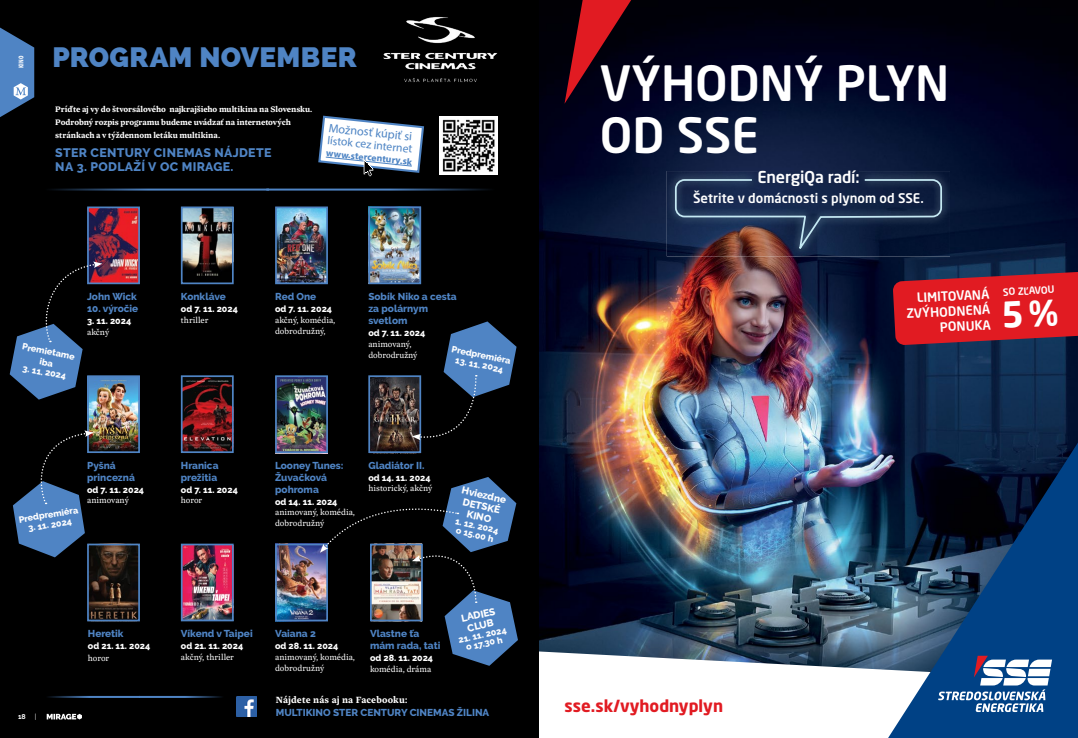
<style>
.page{position:relative;width:1078px;height:738px;background:#fff}
.page>*{position:absolute;margin:0;border:0;box-sizing:border-box;transform-origin:0 0}
.t1{font:500 48px/52.5px "Neo Sans W1 G";color:#fff}
.t2{font:800 28px "Raleway";letter-spacing:.01em;color:#4f84c4}
.t3{font:700 16.5px "Neo Sans W1 G";color:#e11b22}
.t4{font:500 16.2px "Neo Sans W1 G";letter-spacing:-.01em;color:#fff}
.t5{font:500 13.1px "Neo Sans W1 G";color:#fff}
.t6{font:500 12.7px/15.3px "Neo Sans W1 G";color:#fff;text-align:right}
.t7{font:800 12.3px/14.1px "Raleway";letter-spacing:.025em;color:#4f84c4}
.t8{font:12.2px "Myriad Pro";color:#4d84c4}
.t9{font:11.6px "Myriad Pro";color:#4d84c4}
.t10{font:800 10px/12px "Raleway";color:#4f84c4}
.t11{font:800 10px/11px "Raleway";color:#fff;text-align:center}
.t12{font:700 10px "Inka B Text";letter-spacing:.01em;color:#fff}
.t13{font:500 9.9px "Neo Sans W1 G";color:#fff}
.t14{font:700 9.8px "Myriad Pro";color:#4d84c4}
.t15{font:800 9px/9px "Raleway";color:#fff;text-align:center}
.t16{font:9px/10.8px "Inka B Text";color:#fff}
.t17{font:700 8.8px/13.2px "Inka B Text";letter-spacing:-.015em;color:#fff}
.t18{font:700 condensed 7px "Myriad Pro";color:#fff}
.t19{font:700 7px "Raleway";color:#fff}
.t20{font:7px "Raleway";color:#fff}
</style>
<div class="page">
<div style="left:0;top:0;width:539px;height:737px;background:#000"></div>
<svg style="left:47px;top:713px;width:35px;height:6px"></svg>
<svg style="left:0;top:28px;width:34px;height:89px"></svg>
<svg style="left:318px;top:115px;width:107px;height:61px"></svg>
<img style="left:90px;top:378px;width:47px;height:71px">
<div style="left:87px;top:375px;width:53px;height:77px;border:2px solid #4f84c4"></div>
<img style="left:90px;top:209px;width:47px;height:72px">
<div style="left:87px;top:206px;width:53px;height:78px;border:2px solid #4f84c4"></div>
<img style="left:278px;top:546px;width:42px;height:72px">
<div style="left:275px;top:543px;width:53px;height:78px;border:2px solid #4f84c4"></div>
<img style="left:184px;top:546px;width:47px;height:72px">
<div style="left:181px;top:543px;width:53px;height:78px;border:2px solid #4f84c4"></div>
<img style="left:184px;top:378px;width:47px;height:71px">
<div style="left:181px;top:375px;width:53px;height:77px;border:2px solid #4f84c4"></div>
<img style="left:184px;top:209px;width:47px;height:67px">
<div style="left:181px;top:206px;width:53px;height:78px;border:2px solid #4f84c4"></div>
<img style="left:278px;top:378px;width:47px;height:71px">
<div style="left:275px;top:375px;width:53px;height:77px;border:2px solid #4f84c4"></div>
<img style="left:278px;top:209px;width:47px;height:72px">
<div style="left:275px;top:206px;width:53px;height:78px;border:2px solid #4f84c4"></div>
<img style="left:371px;top:378px;width:47px;height:71px">
<div style="left:368px;top:375px;width:53px;height:77px;border:2px solid #4f84c4"></div>
<img style="left:371px;top:209px;width:47px;height:72px">
<div style="left:368px;top:206px;width:53px;height:78px;border:2px solid #4f84c4"></div>
<img style="left:90px;top:546px;width:47px;height:72px">
<div style="left:87px;top:543px;width:53px;height:78px;border:2px solid #4f84c4"></div>
<img style="left:236px;top:696px;width:20px;height:19px">
<hr style="left:266px;top:188px;width:230px;height:2px;background:#4f84c4">
<hr style="left:139px;top:695px;width:85px;height:2px;background:#4f84c4">
<hr style="left:43px;top:188px;width:226px;height:2px;background:#4f84c4">
<hr style="left:45px;top:695px;width:95px;height:2px;background:#4f84c4">
<svg style="left:320px;top:477px;width:198px;height:188px"></svg>
<svg style="left:412px;top:321px;width:104px;height:119px"></svg>
<svg style="left:10px;top:261px;width:92px;height:138px"></svg>
<svg style="left:13px;top:430px;width:81px;height:127px"></svg>
<img style="left:383px;top:17px;width:115px;height:65px">
<img style="left:440px;top:117px;width:57px;height:57px">
<img style="left:539px;top:0;width:538px;height:651px">
<svg style="left:539px;top:651px;width:348px;height:19px"></svg>
<svg style="left:564px;top:0;width:67px;height:104px;background:#510916"></svg>
<img style="left:666px;top:171px;width:283px;height:85px">
<img style="left:758px;top:171px;width:100px;height:7px">
<svg style="left:674px;top:178px;width:268px;height:77px;background:#25324f"></svg>
<svg style="left:887px;top:442px;width:190px;height:295px;background:#163c65"></svg>
<svg style="left:937px;top:655px;width:114px;height:56px"></svg>
<svg style="left:892px;top:269px;width:185px;height:76px;background:#bc1e2a"></svg>
<p class="t18" style="left:17px;top:68px;width:14px;rotate:-90deg">KINO</p>
<h2 class="t2" style="left:52px;top:41px;width:306px">PROGRAM NOVEMBER</h2>
<p class="t17" style="left:55px;top:102px;width:258px">Príďte aj vy do štvorsálového najkrajšieho multikina na Slovensku.<br>Podrobný rozpis programu budeme uvádzať na internetových stránkach a v týždennom letáku multikina.</p>
<h3 class="t7" style="left:55px;top:145px;width:217px">STER CENTURY CINEMAS NÁJDETE<br>NA 3. PODLAŽÍ V OC MIRAGE.</h3>
<h3 class="t8" style="left:329px;top:120px;width:85px;rotate:6deg">Možnosť kúpiť si</h3>
<p class="t9" style="left:328px;top:133px;width:87px;rotate:6deg">lístok cez internet</p>
<p class="t14" style="left:327px;top:146px;width:88px;rotate:6deg">www.stercentury.sk</p>
<p class="t15" style="left:23px;top:341px;width:55px;line-height:11px;rotate:11deg">Premietame iba</p>
<p class="t15" style="left:24px;top:363px;width:46px;rotate:11deg">3. 11. 2024</p>
<p class="t10" style="left:87px;top:291px;width:51px">John Wick</p>
<p class="t10" style="left:87px;top:303px;width:53px">10. výročie</p>
<p class="t15" style="left:87px;top:316px;width:46px">3. 11. 2024</p>
<p class="t16" style="left:87px;top:327px;width:24px">akčný</p>
<p class="t10" style="left:181px;top:291px;width:46px">Konkláve</p>
<p class="t15" style="left:181px;top:304px;width:59px">od 7. 11. 2024</p>
<p class="t16" style="left:181px;top:315px;width:29px">thriller</p>
<p class="t10" style="left:275px;top:291px;width:43px">Red One</p>
<p class="t15" style="left:275px;top:304px;width:59px">od 7. 11. 2024</p>
<p class="t16" style="left:275px;top:315px;width:62px">akčný, komédia, dobrodružný,</p>
<p class="t10" style="left:368px;top:291px;width:90px">Sobík Niko a cesta za polárnym svetlom</p>
<p class="t15" style="left:368px;top:328px;width:59px">od 7. 11. 2024</p>
<p class="t16" style="left:368px;top:339px;width:51px">animovaný, dobrodružný</p>
<p class="t15" style="left:452px;top:344px;width:61px;rotate:11deg">Predpremiéra</p>
<p class="t15" style="left:456px;top:355px;width:50px;rotate:11deg">13. 11. 2024</p>
<p class="t15" style="left:18px;top:514px;width:61px;rotate:-9deg">Predpremiéra</p>
<p class="t15" style="left:28px;top:523px;width:46px;rotate:-9deg">3. 11. 2024</p>
<p class="t10" style="left:87px;top:459px;width:49px">Pyšná princezná</p>
<p class="t15" style="left:87px;top:484px;width:59px">od 7. 11. 2024</p>
<p class="t16" style="left:87px;top:495px;width:43px">animovaný</p>
<p class="t19" style="left:18px;top:711px;width:9px">18</p>
<p class="t20" style="left:35px;top:711px;width:3px">|</p>
<p class="t10" style="left:88px;top:627px;width:37px">Heretik</p>
<p class="t15" style="left:88px;top:640px;width:64px">od 21. 11. 2024</p>
<p class="t16" style="left:88px;top:652px;width:23px">horor</p>
<p class="t10" style="left:181px;top:459px;width:39px">Hranica prežitia</p>
<p class="t15" style="left:181px;top:484px;width:59px">od 7. 11. 2024</p>
<p class="t16" style="left:181px;top:495px;width:23px">horor</p>
<p class="t10" style="left:275px;top:459px;width:70px">Looney Tunes:<br>Žuvačková pohroma</p>
<p class="t15" style="left:275px;top:496px;width:64px">od 14. 11. 2024</p>
<p class="t16" style="left:275px;top:507px;width:81px">animovaný, komédia, dobrodružný</p>
<p class="t10" style="left:368px;top:459px;width:58px">Gladiátor II.</p>
<p class="t15" style="left:368px;top:472px;width:64px">od 14. 11. 2024</p>
<p class="t16" style="left:368px;top:483px;width:65px">historický, akčný</p>
<p class="t11" style="left:463px;top:484px;width:47px;rotate:13deg">Hviezdne<br>DETSKÉ<br>KINO</p>
<p class="t15" style="left:456px;top:516px;width:46px;rotate:13deg">1. 12. 2024 o 15.00 h</p>
<p class="t10" style="left:181px;top:627px;width:73px">Víkend v Taipei</p>
<p class="t15" style="left:181px;top:640px;width:64px">od 21. 11. 2024</p>
<p class="t16" style="left:181px;top:651px;width:55px">akčný, thriller</p>
<p class="t10" style="left:275px;top:627px;width:42px">Vaiana 2</p>
<p class="t15" style="left:275px;top:640px;width:65px">od 28. 11. 2024</p>
<p class="t16" style="left:275px;top:651px;width:81px">animovaný, komédia, dobrodružný</p>
<p class="t10" style="left:370px;top:627px;width:72px">Vlastne ťa mám rada, tati</p>
<p class="t15" style="left:370px;top:652px;width:65px">od 28. 11. 2024</p>
<p class="t16" style="left:370px;top:663px;width:63px">komédia, dráma</p>
<p class="t11" style="left:460px;top:612px;width:36px;rotate:-12deg">LADIES<br>CLUB</p>
<p class="t15" style="left:457px;top:634px;width:50px;rotate:-12deg">21. 11. 2024 o 17.30 h</p>
<p class="t12" style="left:276px;top:693px;width:133px">Nájdete nás aj na Facebooku:</p>
<p class="t10" style="left:276px;top:706px;width:215px">MULTIKINO STER CENTURY CINEMAS ŽILINA</p>
<h1 class="t1" style="left:600px;top:56px;width:351px">VÝHODNÝ PLYN<br>OD SSE</h1>
<h3 class="t4" style="left:757px;top:166px;width:104px">EnergiQa radí:</h3>
<h3 class="t5" style="left:692px;top:189px;width:232px">Šetrite v domácnosti s plynom od SSE.</h3>
<h3 class="t3" style="left:564px;top:695px;width:160px">sse.sk/vyhodnyplyn</h3>
<h3 class="t6" style="left:905px;top:290px;width:85px;rotate:-3deg">LIMITOVANÁ<br>ZVÝHODNENÁ<br>PONUKA</h3>
<p class="t13" style="left:1002px;top:286px;width:53px;rotate:-3deg">SO ZĽAVOU</p>
</div>
